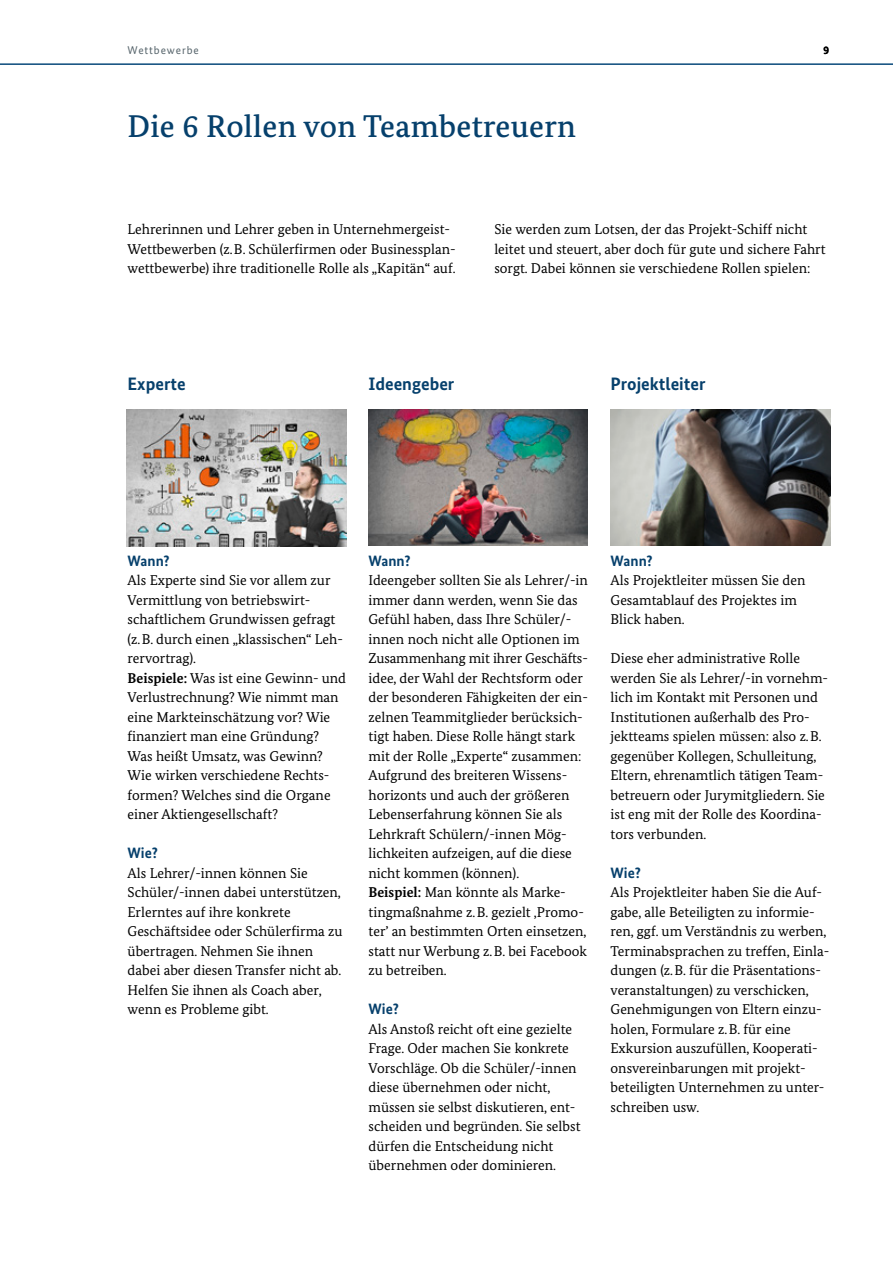
<style>
.page{position:relative;width:893px;height:1263px;background:#fff}
.page>*{position:absolute;margin:0;border:0;box-sizing:border-box;transform-origin:0 0}
.t1{font:500 31.5px "Bundes Serif";letter-spacing:.01em;color:#06406c}
.t2{font:700 18px "Bundes Sans";color:#06406c}
.t3{font:700 15px "Bundes Sans";color:#06406c}
.t4{font:14.25px/19.5px "Bundes Serif";color:#000}
.t5{font:11.25px "Bundes Sans";letter-spacing:.08em;color:#57656c}
.t6{font:700 11.25px "Bundes Sans";color:#000}
.s1{font-weight:700}
</style>
<div class="page">
<hr style="left:0;top:64px;width:893px;height:1px;background:#004376">
<img style="left:126px;top:410px;width:220px;height:136px">
<img style="left:369px;top:409px;width:218px;height:137px">
<img style="left:611px;top:409px;width:219px;height:137px">
<p class="t5" style="left:128px;top:44px;width:73px">Wettbewerbe</p>
<h2 class="t1" style="left:128px;top:106px;width:450px">Die 6 Rollen von Teambetreuern</h2>
<p class="t6" style="left:824px;top:44px;width:7px">9</p>
<p class="t4" style="left:128px;top:219px;width:330px">Lehrerinnen und Lehrer geben in Unternehmergeist-<br>Wettbewerben (z.B. Schülerfirmen oder Businessplan&shy;wettbewerbe) ihre traditionelle Rolle als „Kapitän“ auf.</p>
<p class="t4" style="left:494px;top:219px;width:333px">Sie werden zum Lotsen, der das Projekt-Schiff nicht leitet und steuert, aber doch für gute und sichere Fahrt sorgt. Dabei können sie verschiedene Rollen spielen:</p>
<h3 class="t2" style="left:128px;top:373px;width:60px">Experte</h3>
<h3 class="t2" style="left:369px;top:373px;width:87px">Ideengeber</h3>
<h3 class="t2" style="left:611px;top:373px;width:96px">Projektleiter</h3>
<h4 class="t3" style="left:128px;top:551px;width:44px">Wann?</h4>
<p class="t4" style="left:128px;top:570px;width:217px">Als Experte sind Sie vor allem zur<br>Vermittlung von betriebswirt&shy;schaftlichem Grundwissen gefragt (z.B. durch einen „klassischen“ Leh&shy;rervortrag).</p>
<p class="t4" style="left:128px;top:668px;width:220px"><span class="s1">Beispiele:</span> Was ist eine Gewinn- und<br>Verlustrechnung? Wie nimmt man eine Markteinschätzung vor? Wie finanziert man eine Gründung?<br>Was heißt Umsatz, was Gewinn?<br>Wie wirken verschiedene Rechts&shy;formen? Welches sind die Organe einer Aktiengesellschaft?</p>
<h4 class="t3" style="left:128px;top:844px;width:32px">Wie?</h4>
<p class="t4" style="left:128px;top:863px;width:217px">Als Lehrer/-innen können Sie<br>Schüler/-innen dabei unterstützen,<br>Erlerntes auf ihre konkrete<br>Geschäftsidee oder Schülerfirma zu übertragen. Nehmen Sie ihnen dabei aber diesen Transfer nicht ab.<br>Helfen Sie ihnen als Coach aber, wenn es Probleme gibt.</p>
<h4 class="t3" style="left:369px;top:551px;width:44px">Wann?</h4>
<p class="t4" style="left:369px;top:570px;width:221px">Ideengeber sollten Sie als Lehrer/-in immer dann werden, wenn Sie das Gefühl haben, dass Ihre Schüler/- innen noch nicht alle Optionen im Zusammenhang mit ihrer Geschäfts&shy;idee, der Wahl der Rechtsform oder der besonderen Fähigkeiten der ein&shy;zelnen Teammitglieder berücksich&shy;tigt haben. Diese Rolle hängt stark mit der Rolle „Experte“ zusammen:<br>Aufgrund des breiteren Wissens&shy;horizonts und auch der größeren Lebenserfahrung können Sie als Lehrkraft Schülern/-innen Mög&shy;lichkeiten aufzeigen, auf die diese nicht kommen (können).</p>
<p class="t4" style="left:368px;top:882px;width:220px"><span class="s1">Beispiel:</span> Man könnte als Marke&shy;tingmaßnahme z.B. gezielt ‚Promo&shy;ter’ an bestimmten Orten einsetzen, statt nur Werbung z.B. bei Facebook zu betreiben.</p>
<h4 class="t3" style="left:369px;top:1000px;width:32px">Wie?</h4>
<p class="t4" style="left:369px;top:1019px;width:213px">Als Anstoß reicht oft eine gezielte Frage. Oder machen Sie konkrete Vorschläge. Ob die Schüler/-innen diese übernehmen oder nicht, müssen sie selbst diskutieren, ent&shy;scheiden und begründen. Sie selbst dürfen die Entscheidung nicht übernehmen oder dominieren.</p>
<h4 class="t3" style="left:611px;top:551px;width:44px">Wann?</h4>
<p class="t4" style="left:611px;top:570px;width:196px">Als Projektleiter müssen Sie den<br>Gesamtablauf des Projektes im<br>Blick haben.</p>
<p class="t4" style="left:611px;top:648px;width:219px">Diese eher administrative Rolle werden Sie als Lehrer/-in vornehm&shy;lich im Kontakt mit Personen und Institutionen außerhalb des Pro&shy;jektteams spielen müssen: also z.B. gegenüber Kollegen, Schulleitung, Eltern, ehrenamtlich tätigen Team&shy;betreuern oder Jurymitgliedern. Sie ist eng mit der Rolle des Koordina&shy;tors verbunden.</p>
<h4 class="t3" style="left:611px;top:863px;width:32px">Wie?</h4>
<p class="t4" style="left:611px;top:882px;width:220px">Als Projektleiter haben Sie die Auf&shy;gabe, alle Beteiligten zu informie&shy;ren, ggf. um Verständnis zu werben, Terminabsprachen zu treffen, Einla&shy;dungen (z.B. für die Präsentations&shy;veranstaltungen) zu verschicken, Genehmigungen von Eltern einzu&shy;holen, Formulare z.B. für eine Exkursion auszufüllen, Kooperati&shy;onsvereinbarungen mit projekt&shy;beteiligten Unternehmen zu unter&shy;schreiben usw.</p>
</div>
